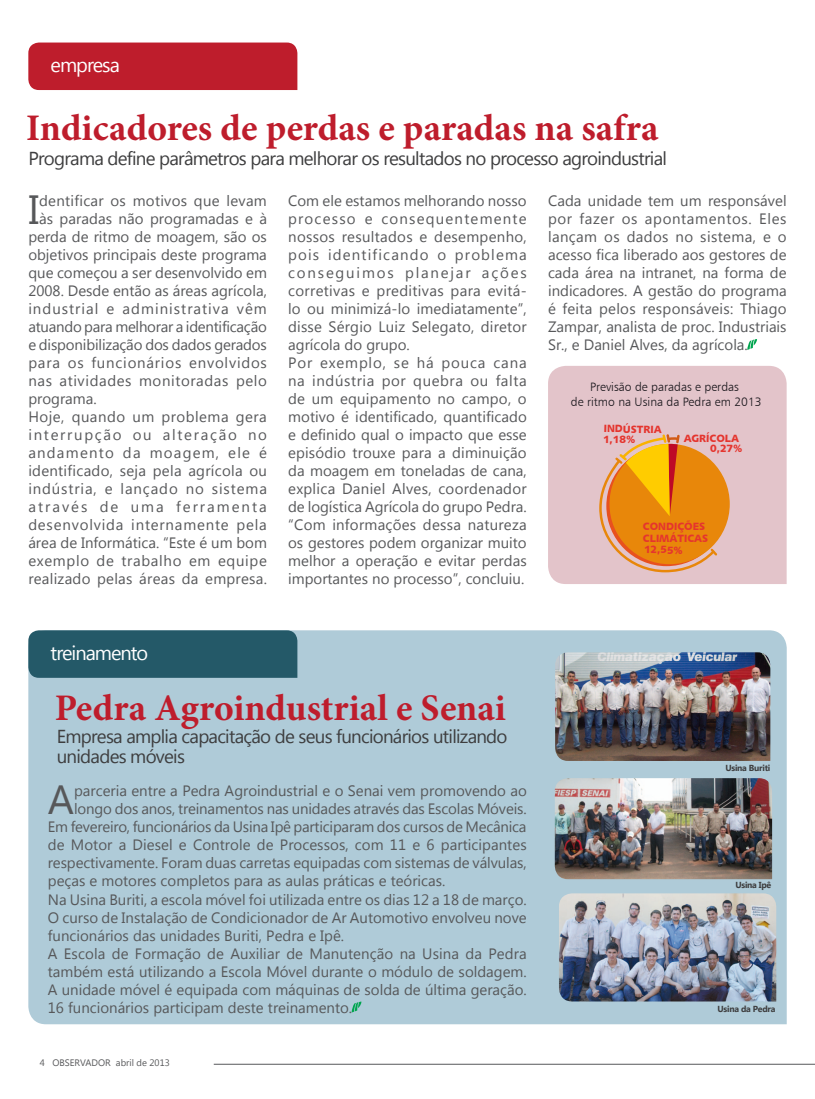
<style>
.page{position:relative;width:815px;height:1099px;background:#fff}
.page>*{position:absolute;margin:0;border:0;box-sizing:border-box;transform-origin:0 0}
.texto_miolo{font:40.75px "Segoe UI";color:#57585a}
.t1{font:700 37.5px "Minion Pro";color:#be1d2c}
.t2{font:20px "Segoe UI";letter-spacing:-.05em;color:#fff}
.sub_titulo{font:18.75px/20px "Segoe UI";letter-spacing:-.04em;color:#3e3e3f}
.texto_miolo-2{font:15px/18px "Segoe UI";color:#57585a;text-align:justify}
.texto_miolo-3{font:15px "Segoe UI";letter-spacing:.065em;color:#57585a}
.texto_miolo-4{font:15px "Segoe UI";letter-spacing:.055em;color:#57585a}
.texto_miolo-5{font:15px "Segoe UI";letter-spacing:.04em;color:#57585a}
.texto_miolo-6{font:15px "Segoe UI";letter-spacing:.02em;color:#57585a}
.t3{font:12.12px/14.6px "Humanist 777 BT Light B";color:#1a171c;text-align:center}
.t4{font:10.62px/12.6px "Humanist 531 BT Black A";letter-spacing:-.005em;color:#e5352e}
.t5{font:9.38px "Segoe UI";color:#57585a}
.texto_miolo-7{font:700 8.75px "Segoe UI";letter-spacing:-.03em;color:#3e3e3f}
</style>
<div class="page">
<hr style="left:214px;top:1063px;width:601px;height:1px;background:#57585a">
<div style="left:548px;top:366px;width:239px;height:218px;background:#e3c4ca"></div>
<div style="left:28px;top:630px;width:759px;height:394px;background:#afcbd8"></div>
<svg style="left:352px;top:1001px;width:9px;height:11px"></svg>
<svg style="left:747px;top:339px;width:10px;height:11px"></svg>
<div style="left:28px;top:43px;width:269px;height:47px;background:#be1d2c"></div>
<div style="left:28px;top:630px;width:269px;height:47px;background:#245968"></div>
<img style="left:555px;top:652px;width:215px;height:109px">
<img style="left:555px;top:778px;width:217px;height:101px">
<img style="left:559px;top:893px;width:217px;height:108px">
<div style="left:609px;top:444px;width:121px;height:120px;background:#e8870a;border-radius:50%"></div>
<svg style="left:598px;top:432px;width:121px;height:141px"></svg>
<p class="t2" style="left:51px;top:51px;width:71px">empresa</p>
<p class="t1" style="left:26px;top:101px;width:634px">Indicadores de perdas e paradas na safra</p>
<p class="sub_titulo" style="left:28px;top:148px;width:640px">Programa define parâmetros para melhorar os resultados no processo agroindustrial</p>
<p class="texto_miolo" style="left:28px;top:181px;width:12px">I</p>
<p class="texto_miolo-6" style="left:39px;top:190px;width:229px">dentificar os motivos que levam</p>
<p class="texto_miolo-2" style="left:39px;top:209px;width:229px">às paradas não programadas e à</p>
<p class="texto_miolo-2" style="left:28px;top:227px;width:240px">perda de ritmo de moagem, são os</p>
<p class="texto_miolo-2" style="left:28px;top:245px;width:240px">objetivos principais deste programa</p>
<p class="texto_miolo-2" style="left:28px;top:263px;width:240px">que começou a ser desenvolvido em</p>
<p class="texto_miolo-2" style="left:28px;top:281px;width:240px">2008. Desde então as áreas agrícola,</p>
<p class="texto_miolo-3" style="left:28px;top:298px;width:240px">industrial e administrativa vêm</p>
<p class="texto_miolo-2" style="left:28px;top:317px;width:240px">atuando para melhorar a identificação</p>
<p class="texto_miolo-2" style="left:28px;top:335px;width:240px">e disponibilização dos dados gerados</p>
<p class="texto_miolo-4" style="left:28px;top:352px;width:240px">para os funcionários envolvidos</p>
<p class="texto_miolo-5" style="left:28px;top:370px;width:240px">nas atividades monitoradas pelo</p>
<p class="texto_miolo-2" style="left:28px;top:389px;width:70px">programa.</p>
<p class="texto_miolo-2" style="left:28px;top:407px;width:240px">Hoje, quando um problema gera interrupção ou alteração no andamento da moagem, ele é identificado, seja pela agrícola ou indústria, e lançado no sistema através de uma ferramenta desenvolvida internamente pela área de Informática. “Este é um bom exemplo de trabalho em equipe realizado pelas áreas da empresa.</p>
<p class="texto_miolo-2" style="left:288px;top:191px;width:240px">Com ele estamos melhorando nosso processo e consequentemente nossos resultados e desempenho, pois identificando o problema conseguimos planejar ações corretivas e preditivas para evitá&shy;lo ou minimizá-lo imediatamente”, disse Sérgio Luiz Selegato, diretor agrícola do grupo.</p>
<p class="texto_miolo-2" style="left:288px;top:353px;width:240px">Por exemplo, se há pouca cana na indústria por quebra ou falta de um equipamento no campo, o motivo é identificado, quantificado e definido qual o impacto que esse episódio trouxe para a diminuição da moagem em toneladas de cana, explica Daniel Alves, coordenador de logística Agrícola do grupo Pedra. “Com informações dessa natureza os gestores podem organizar muito melhor a operação e evitar perdas importantes no processo”, concluiu.</p>
<p class="texto_miolo-2" style="left:548px;top:191px;width:240px">Cada unidade tem um responsável por fazer os apontamentos. Eles lançam os dados no sistema, e o acesso fica liberado aos gestores de cada área na intranet, na forma de indicadores. A gestão do programa é feita pelos responsáveis: Thiago Zampar, analista de proc. Industriais Sr., e Daniel Alves, da agrícola.</p>
<p class="t3" style="left:571px;top:379px;width:192px">Previsão de paradas e perdas<br>de ritmo na Usina da Pedra em 2013</p>
<p class="t4" style="left:603px;top:423px;width:60px;line-height:10.4px">INDÚSTRIA<br>1,18%</p>
<p class="t4" style="left:684px;top:432px;width:57px">AGRÍCOLA</p>
<p class="t4" style="left:710px;top:441px;width:34px">0,27%</p>
<p class="t4" style="left:643px;top:519px;width:67px">CONDIÇÕES<br>CLIMÁTICAS</p>
<p class="t4" style="left:644px;top:543px;width:40px">12,55%</p>
<p class="t2" style="left:51px;top:639px;width:99px">treinamento</p>
<p class="t1" style="left:55px;top:682px;width:452px">Pedra Agroindustrial e Senai</p>
<p class="sub_titulo" style="left:57px;top:725px;width:452px">Empresa amplia capacitação de seus funcionários utilizando unidades móveis</p>
<p class="texto_miolo" style="left:48px;top:771px;width:28px">A</p>
<p class="texto_miolo-2" style="left:74px;top:781px;width:454px">parceria entre a Pedra Agroindustrial e o Senai vem promovendo ao longo dos anos, treinamentos nas unidades através das Escolas Móveis.</p>
<p class="texto_miolo-2" style="left:48px;top:817px;width:480px">Em fevereiro, funcionários da Usina Ipê participaram dos cursos de Mecânica de Motor a Diesel e Controle de Processos, com 11 e 6 participantes respectivamente. Foram duas carretas equipadas com sistemas de válvulas, peças e motores completos para as aulas práticas e teóricas.</p>
<p class="texto_miolo-2" style="left:48px;top:889px;width:480px">Na Usina Buriti, a escola móvel foi utilizada entre os dias 12 a 18 de março.<br>O curso de Instalação de Condicionador de Ar Automotivo envolveu nove funcionários das unidades Buriti, Pedra e Ipê.</p>
<p class="texto_miolo-2" style="left:48px;top:943px;width:480px">A Escola de Formação de Auxiliar de Manutenção na Usina da Pedra também está utilizando a Escola Móvel durante o módulo de soldagem.<br>A unidade móvel é equipada com máquinas de solda de última geração.<br>16 funcionários participam deste treinamento.</p>
<p class="t5" style="left:40px;top:1056px;width:132px">4 OBSERVADOR abril de 2013</p>
<p class="texto_miolo-7" style="left:725px;top:761px;width:46px">Usina Buriti</p>
<p class="texto_miolo-7" style="left:735px;top:879px;width:37px">Usina Ipê</p>
<p class="texto_miolo-7" style="left:718px;top:1003px;width:59px">Usina da Pedra</p>
</div>
